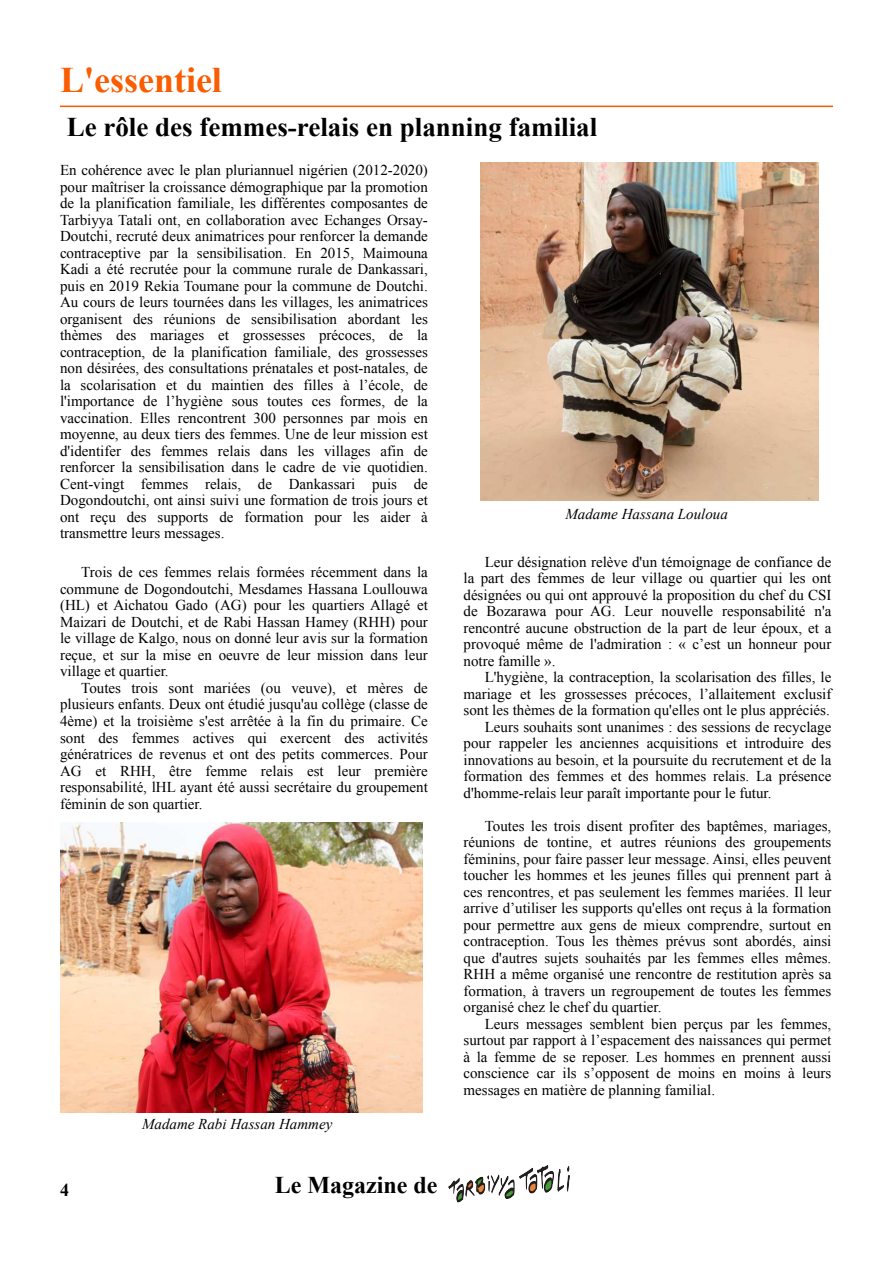
<style>
.page{position:relative;width:893px;height:1263px;background:#fff}
.page>*{position:absolute;margin:0;border:0;box-sizing:border-box;transform-origin:0 0}
.t1{font:700 36px "Times New Roman";color:#fa5c00}
.t2{font:700 27px "Times New Roman";color:#000}
.t3{font:700 24px "Times New Roman";color:#000}
.t4{font:700 18px "Times New Roman";color:#000}
.t5{font:15px/16.5px "Times New Roman";color:#000;text-align:justify}
.t6{font:italic 15px "Times New Roman";color:#000}
</style>
<div class="page">
<hr style="left:60px;top:106px;width:773px;height:1px;background:#fa5c00">
<img style="left:449px;top:1165px;width:120px;height:38px">
<img style="left:480px;top:163px;width:338px;height:338px">
<img style="left:60px;top:822px;width:363px;height:290px">
<h1 class="t1" style="left:60px;top:67px;width:163px">L'essentiel</h1>
<h2 class="t2" style="left:67px;top:117px;width:532px">Le rôle des femmes-relais en planning familial</h2>
<p class="t5" style="left:60px;top:164px;width:369px">En cohérence avec le plan pluriannuel nigérien (2012-2020) pour maîtriser la croissance démographique par la promotion de la planification familiale, les différentes composantes de Tarbiyya Tatali ont, en collaboration avec Echanges Orsay-Doutchi, recruté deux animatrices pour renforcer la demande contraceptive par la sensibilisation. En 2015, Maimouna Kadi a été recrutée pour la commune rurale de Dankassari, puis en 2019 Rekia Toumane pour la commune de Doutchi.<br>Au cours de leurs tournées dans les villages, les animatrices organisent des réunions de sensibilisation abordant les thèmes des mariages et grossesses précoces, de la contraception, de la planification familiale, des grossesses non désirées, des consultations prénatales et post-natales, de la scolarisation et du maintien des filles à l’école, de l'importance de l’hygiène sous toutes ces formes, de la vaccination. Elles rencontrent 300 personnes par mois en moyenne, au deux tiers des femmes. Une de leur mission est d'identifer des femmes relais dans les villages afin de renforcer la sensibilisation dans le cadre de vie quotidien.<br>Cent-vingt femmes relais, de Dankassari puis de Dogondoutchi, ont ainsi suivi une formation de trois jours et ont reçu des supports de formation pour les aider à transmettre leurs messages.</p>
<p class="t5" style="left:60px;top:566px;width:369px;text-indent:21px">Trois de ces femmes relais formées récemment dans la commune de Dogondoutchi, Mesdames Hassana Loullouwa (HL) et Aichatou Gado (AG) pour les quartiers Allagé et Maizari de Doutchi, et de Rabi Hassan Hamey (RHH) pour le village de Kalgo, nous on donné leur avis sur la formation reçue, et sur la mise en oeuvre de leur mission dans leur village et quartier.</p>
<p class="t5" style="left:60px;top:681px;width:369px;text-indent:21px">Toutes trois sont mariées (ou veuve), et mères de plusieurs enfants. Deux ont étudié jusqu'au collège (classe de 4ème) et la troisième s'est arrêtée à la fin du primaire. Ce sont des femmes actives qui exercent des activités génératrices de revenus et ont des petits commerces. Pour AG et RHH, être femme relais est leur première responsabilité, lHL ayant été aussi secrétaire du groupement féminin de son quartier.</p>
<p class="t6" style="left:565px;top:509px;width:164px">Madame Hassana Louloua</p>
<p class="t5" style="left:463px;top:555px;width:369px;text-indent:21px">Leur désignation relève d'un témoignage de confiance de la part des femmes de leur village ou quartier qui les ont désignées ou qui ont approuvé la proposition du chef du CSI de Bozarawa pour AG. Leur nouvelle responsabilité n'a rencontré aucune obstruction de la part de leur époux, et a provoqué même de l'admiration : « c’est un honneur pour notre famille ».</p>
<p class="t5" style="left:485px;top:670px;width:348px">L'hygiène, la contraception, la scolarisation des filles, le</p>
<p class="t5" style="left:463px;top:687px;width:369px">mariage et les grossesses précoces, l’allaitement exclusif</p>
<p class="t5" style="left:463px;top:703px;width:368px">sont les thèmes de la formation qu'elles ont le plus appréciés.</p>
<p class="t5" style="left:485px;top:720px;width:348px">Leurs souhaits sont unanimes : des sessions de recyclage</p>
<p class="t5" style="left:463px;top:736px;width:369px">pour rappeler les anciennes acquisitions et introduire des</p>
<p class="t5" style="left:463px;top:753px;width:369px">innovations au besoin, et la poursuite du recrutement et de la</p>
<p class="t5" style="left:463px;top:769px;width:369px">formation des femmes et des hommes relais. La présence</p>
<p class="t5" style="left:463px;top:786px;width:310px">d'homme-relais leur paraît importante pour le futur.</p>
<p class="t5" style="left:463px;top:819px;width:369px;text-indent:21px">Toutes les trois disent profiter des baptêmes, mariages, réunions de tontine, et autres réunions des groupements féminins, pour faire passer leur message. Ainsi, elles peuvent toucher les hommes et les jeunes filles qui prennent part à ces rencontres, et pas seulement les femmes mariées. Il leur arrive d’utiliser les supports qu'elles ont reçus à la formation pour permettre aux gens de mieux comprendre, surtout en contraception. Tous les thèmes prévus sont abordés, ainsi que d'autres sujets souhaités par les femmes elles mêmes.<br>RHH a même organisé une rencontre de restitution après sa formation, à travers un regroupement de toutes les femmes organisé chez le chef du quartier.</p>
<p class="t5" style="left:463px;top:1017px;width:369px;text-indent:21px">Leurs messages semblent bien perçus par les femmes, surtout par rapport à l’espacement des naissances qui permet à la femme de se reposer. Les hommes en prennent aussi conscience car ils s’opposent de moins en moins à leurs messages en matière de planning familial.</p>
<p class="t6" style="left:142px;top:1118px;width:192px">Madame Rabi Hassan Hammey</p>
<p class="t4" style="left:60px;top:1184px;width:10px">4</p>
<h3 class="t3" style="left:275px;top:1176px;width:164px">Le Magazine de</h3>
</div>
